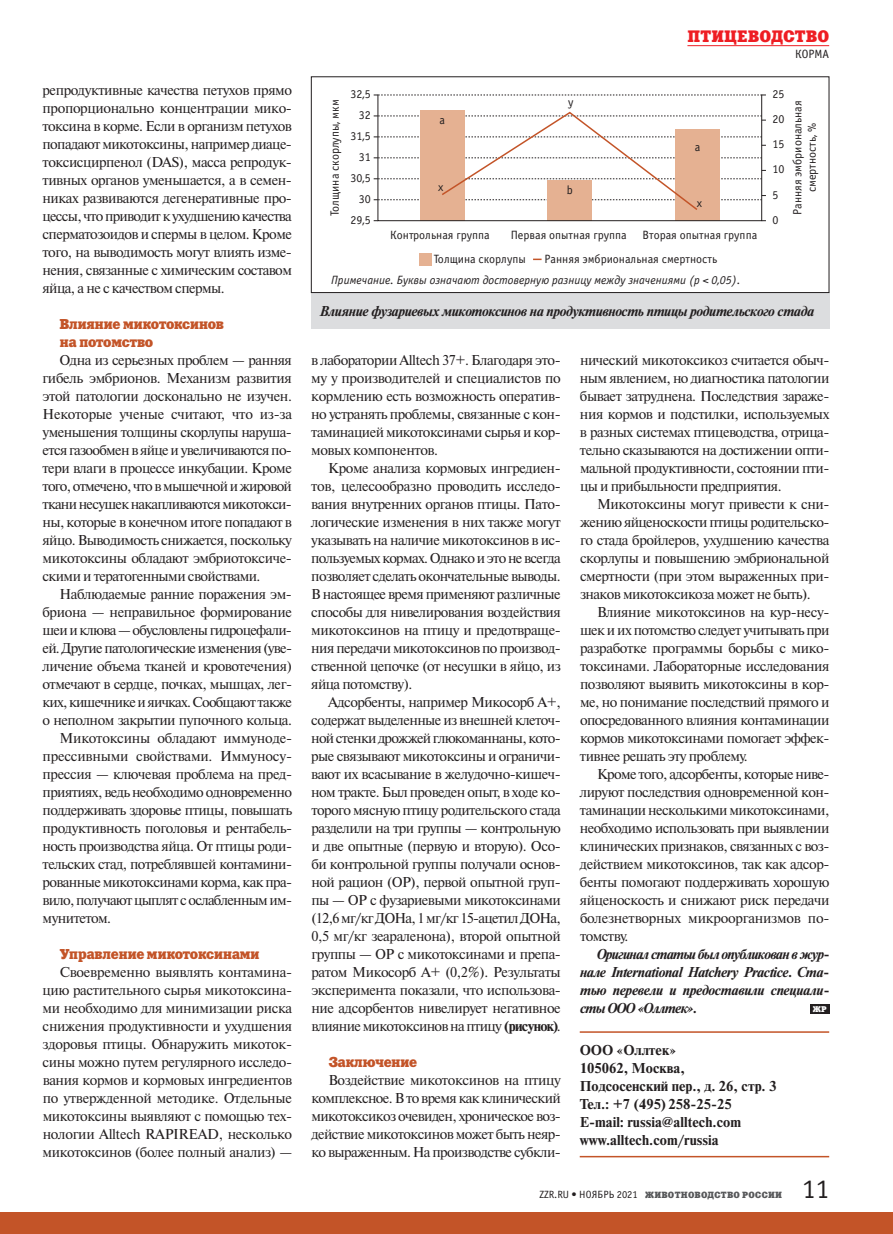
<style>
.page{position:relative;width:893px;height:1234px;background:#fff}
.page>*{position:absolute;margin:0;border:0;box-sizing:border-box;transform-origin:0 0}
.t1{font:27px "Officina Sans C";color:#231f20}
.t2{font:16.5px "Xenia C";letter-spacing:.01em;color:#ee1d23}
.t3{font:14.25px/18px "Newton C";letter-spacing:-.04em;color:#231f20;text-align:justify}
.t4{font:italic 700 14.25px/18px "Newton C";letter-spacing:-.03em;color:#231f20}
.t5{font:700 14.25px/18px "Newton C";color:#231f20}
.t6{font:14.25px/18px "Xenia C";letter-spacing:-.04em;color:#c35428}
.t7{font:14.25px "Newton C";letter-spacing:-.015em;color:#231f20}
.t8{font:12px/21px "Officina Sans C";color:#231f20;text-align:center}
.t9{font:italic 12px "Officina Sans C";color:#231f20}
.t10{font:9px "Xenia C";letter-spacing:.025em;color:#57585a}
.t11{font:8.25px "Xenia C";color:#fff}
.s1{font-weight:700}
.s2{font-family:"Officina Sans C";font-size:10.5px;color:#231f20}
</style>
<div class="page">
<hr style="left:687px;top:45px;width:142px;height:1px;background:#ee1d23">
<hr style="left:580px;top:1031px;width:249px;height:1px;background:#c35428">
<hr style="left:580px;top:1155px;width:249px;height:2px;background:#c35428">
<div style="left:810px;top:1003px;width:19px;height:10px;background:#231f20"></div>
<div style="left:0;top:1212px;width:893px;height:21px;background:#c35428"></div>
<div style="left:311px;top:293px;width:518px;height:36px;background:#dcdddf"></div>
<div style="left:420px;top:110px;width:44px;height:110px;background:#e5b192"></div>
<div style="left:547px;top:180px;width:45px;height:40px;background:#e5b192"></div>
<div style="left:675px;top:129px;width:45px;height:91px;background:#e5b192"></div>
<div style="left:378px;top:94px;width:384px;height:127px;border:1px solid #231f20"></div>
<svg style="left:374px;top:95px;width:392px;height:1px"></svg>
<svg style="left:374px;top:111px;width:392px;height:100px"></svg>
<div style="left:311px;top:77px;width:518px;height:216px;border:1px solid #231f20"></div>
<div style="left:419px;top:253px;width:13px;height:13px;background:#e5b192"></div>
<svg style="left:533px;top:258px;width:9px;height:2px"></svg>
<p class="t3" style="left:42px;top:81px;width:251px">репродуктивные качества петухов прямо пропорционально концентрации мико‑ токсина в корме. Если в организм петухов попадают микотоксины, например диаце‑ токсисцирпенол (DAS), масса репродук‑ тивных органов уменьшается, а в семен‑ никах развиваются дегенеративные про‑ цессы, что приводит к ухудшению качества сперматозоидов и спермы в целом. Кроме того, на выводимость могут влиять изме‑ нения, связанные с химическим составом яйца, а не с качеством спермы.</p>
<p class="t6" style="left:60px;top:315px;width:166px">Влияние микотоксинов на потомство</p>
<p class="t3" style="left:42px;top:351px;width:251px;text-indent:17px">Одна из серьезных проблем — ранняя гибель эмбрионов. Механизм развития этой патологии досконально не изучен.<br>Некоторые ученые считают, что из‑за уменьшения толщины скорлупы наруша‑ ется газообмен в яйце и увеличиваются по‑ тери влаги в процессе инкубации. Кроме того, отмечено, что в мышечной и жировой ткани несушек накапливаются микотокси‑ ны, которые в конечном итоге попадают в яйцо. Выводимость снижается, поскольку микотоксины обладают эмбриотоксиче‑ скими и тератогенными свойствами.</p>
<p class="t3" style="left:60px;top:585px;width:234px">Наблюдаемые ранние поражения эм‑</p>
<p class="t3" style="left:43px;top:603px;width:251px">бриона — неправильное формирование</p>
<p class="t3" style="left:43px;top:621px;width:251px">шеи и клюва — обусловлены гидроцефали‑</p>
<p class="t3" style="left:43px;top:639px;width:251px">ей. Другие патологические изменения (уве‑</p>
<p class="t3" style="left:43px;top:657px;width:251px">личение объема тканей и кровотечения)</p>
<p class="t3" style="left:43px;top:675px;width:251px">отмечают в сердце, почках, мышцах, лег‑</p>
<p class="t3" style="left:43px;top:693px;width:251px">ких, кишечнике и яичках. Сообщают также</p>
<p class="t3" style="left:43px;top:711px;width:251px">о неполном закрытии пупочного кольца.</p>
<p class="t7" style="left:60px;top:730px;width:234px">Микотоксины обладают иммуноде‑</p>
<p class="t7" style="left:43px;top:748px;width:251px">прессивными свойствами. Иммуносу‑</p>
<p class="t3" style="left:43px;top:765px;width:251px">прессия — ключевая проблема на пред‑</p>
<p class="t3" style="left:43px;top:783px;width:251px">приятиях, ведь необходимо одновременно</p>
<p class="t3" style="left:43px;top:801px;width:251px">поддерживать здоровье птицы, повышать</p>
<p class="t3" style="left:43px;top:819px;width:251px">продуктивность поголовья и рентабель‑</p>
<p class="t3" style="left:43px;top:837px;width:251px">ность производства яйца. От птицы роди‑</p>
<p class="t3" style="left:43px;top:855px;width:251px">тельских стад, потреблявшей контамини‑</p>
<p class="t3" style="left:43px;top:873px;width:251px">рованные микотоксинами корма, как пра‑</p>
<p class="t3" style="left:43px;top:891px;width:251px">вило, получают цыплят с ослабленным им‑</p>
<p class="t3" style="left:43px;top:909px;width:70px">мунитетом.</p>
<p class="t6" style="left:60px;top:944px;width:202px">Управление микотоксинами</p>
<p class="t3" style="left:43px;top:963px;width:251px;text-indent:17px">Своевременно выявлять контамина‑ цию растительного сырья микотоксина‑ ми необходимо для минимизации риска снижения продуктивности и ухудшения здоровья птицы. Обнаружить микоток‑ сины можно путем регулярного исследо‑ вания кормов и кормовых ингредиентов по утвержденной методике. Отдельные микотоксины выявляют с помощью тех‑ нологии Alltech RAPIREAD, несколько микотоксинов (более полный анализ) —</p>
<p class="t2" style="left:687px;top:26px;width:143px">ПТИЦЕВОДСТВО</p>
<p class="t8" style="left:795px;top:44px;width:36px">КОРМА</p>
<p class="t8" style="left:350px;top:83px;width:22px;text-align:right">32,5<br>32<br>31,5<br>31<br>30,5<br>30<br>29,5</p>
<p class="t8" style="left:772px;top:81px;width:13px;line-height:25.2px;text-align:left">25<br>20<br>15<br>10<br>5<br>0</p>
<p class="t8" style="left:568px;top:92px;width:7px">y</p>
<p class="t8" style="left:325px;top:216px;width:118px;rotate:-90deg">Толщина скорлупы, мкм</p>
<p class="t8" style="left:791px;top:215px;width:116px;line-height:14.2px;rotate:-90deg">Ранняя эмбриональная смертность, %</p>
<p class="t8" style="left:439px;top:110px;width:7px">a</p>
<p class="t8" style="left:695px;top:137px;width:7px">a</p>
<p class="t8" style="left:438px;top:176px;width:7px">x</p>
<p class="t8" style="left:567px;top:179px;width:7px">b</p>
<p class="t8" style="left:697px;top:193px;width:7px">x</p>
<p class="t8" style="left:390px;top:224px;width:101px">Контрольная группа</p>
<p class="t8" style="left:511px;top:224px;width:118px">Первая опытная группа</p>
<p class="t8" style="left:643px;top:224px;width:116px">Вторая опытная группа</p>
<p class="t8" style="left:434px;top:249px;width:94px">Толщина скорлупы</p>
<p class="t8" style="left:544px;top:249px;width:174px">Ранняя эмбриональная смертность</p>
<p class="t9" style="left:331px;top:273px;width:411px">Примечание. Буквы означают достоверную разницу между значениями (р &lt; 0,05).</p>
<p class="t4" style="left:320px;top:302px;width:496px">Влияние фузариевых микотоксинов на продуктивность птицы родительского стада</p>
<p class="t3" style="left:311px;top:351px;width:251px">в лаборатории Alltech 37+. Благодаря это‑ му у производителей и специалистов по кормлению есть возможность оператив‑ но устранять проблемы, связанные с кон‑ таминацией микотоксинами сырья и кор‑ мовых компонентов.</p>
<p class="t3" style="left:311px;top:459px;width:251px;text-indent:17px">Кроме анализа кормовых ингредиен‑ тов, целесообразно проводить исследо‑ вания внутренних органов птицы. Пато‑ логические изменения в них также могут указывать на наличие микотоксинов в ис‑ пользуемых кормах. Однако и это не всегда позволяет сделать окончательные выводы.<br>В настоящее время применяют различные способы для нивелирования воздействия микотоксинов на птицу и предотвраще‑ ния передачи микотоксинов по производ‑ ственной цепочке (от несушки в яйцо, из яйца потомству).</p>
<p class="t3" style="left:311px;top:693px;width:251px;text-indent:17px">Адсорбенты, например Микосорб А+, содержат выделенные из внешней клеточ‑ ной стенки дрожжей глюкоманнаны, кото‑ рые связывают микотоксины и ограничи‑ вают их всасывание в желудочно-кишеч‑ ном тракте. Был проведен опыт, в ходе ко‑ торого мясную птицу родительского стада разделили на три группы — контрольную и две опытные (первую и вторую). Осо‑ би контрольной группы получали основ‑ ной рацион (ОР), первой опытной груп‑ пы — ОР с фузариевыми микотоксинами (12,6 мг/кг ДОНа, 1 мг/кг 15‑ацетил ДОНа, 0,5 мг/кг зеараленона), второй опытной группы — ОР с микотоксинами и препа‑ ратом Микосорб А+ (0,2%). Результаты эксперимента показали, что использова‑ ние адсорбентов нивелирует негативное влияние микотоксинов на птицу <span class="s1">(рисунок)</span>.</p>
<p class="t6" style="left:328px;top:1052px;width:90px">Заключение</p>
<p class="t3" style="left:311px;top:1070px;width:251px;text-indent:17px">Воздействие микотоксинов на птицу комплексное. В то время как клинический микотоксикоз очевиден, хроническое воз‑ действие микотоксинов может быть неяр‑ ко выраженным. На производстве субкли‑</p>
<p class="t3" style="left:580px;top:350px;width:251px">нический микотоксикоз считается обыч‑ ным явлением, но диагностика патологии бывает затруднена. Последствия зараже‑ ния кормов и подстилки, используемых в разных системах птицеводства, отрица‑ тельно сказываются на достижении опти‑ мальной продуктивности, состоянии пти‑ цы и прибыльности предприятия.</p>
<p class="t3" style="left:580px;top:494px;width:251px;text-indent:17px">Микотоксины могут привести к сни‑ жению яйценоскости птицы родительско‑ го стада бройлеров, ухудшению качества скорлупы и повышению эмбриональной смертности (при этом выраженных при‑ знаков микотоксикоза может не быть).</p>
<p class="t3" style="left:580px;top:602px;width:251px;text-indent:17px">Влияние микотоксинов на кур-несу‑ шек и их потомство следует учитывать при разработке программы борьбы с мико‑ токсинами. Лабораторные исследования позволяют выявить микотоксины в кор‑ ме, но понимание последствий прямого и опосредованного влияния контаминации кормов микотоксинами помогает эффек‑ тивнее решать эту проблему.</p>
<p class="t3" style="left:580px;top:764px;width:251px;text-indent:17px">Кроме того, адсорбенты, которые ниве‑ лируют последствия одновременной кон‑ таминации несколькими микотоксинами, необходимо использовать при выявлении клинических признаков, связанных с воз‑ действием микотоксинов, так как адсор‑ бенты помогают поддерживать хорошую яйценоскость и снижают риск передачи болезнетворных микроорганизмов по‑ томству.</p>
<p class="t4" style="left:580px;top:944px;width:251px;text-indent:17px">Оригинал статьи был опубликован в жур&shy;нале International Hatchery Practice. Ста&shy;тью перевели и предоставили специали&shy;сты ООО «Оллтек».</p>
<p class="t11" style="left:813px;top:1003px;width:15px">ЖР</p>
<p class="t5" style="left:580px;top:1041px;width:198px">ООО «Оллтек»<br>105062, Москва,<br>Подсосенский пер., д. 26, стр. 3<br>Тел.: +7 (495) 258‑25‑25<br>E-mail: russia@alltech.com www.alltech.com/russia</p>
<p class="t10" style="left:539px;top:1188px;width:244px"><span class="s2">ZZR.RU • НОЯБРЬ 2021</span> ЖИВОТНОВОДСТВО РОССИИ</p>
<h1 class="t1" style="left:802px;top:1174px;width:28px">11</h1>
</div>
